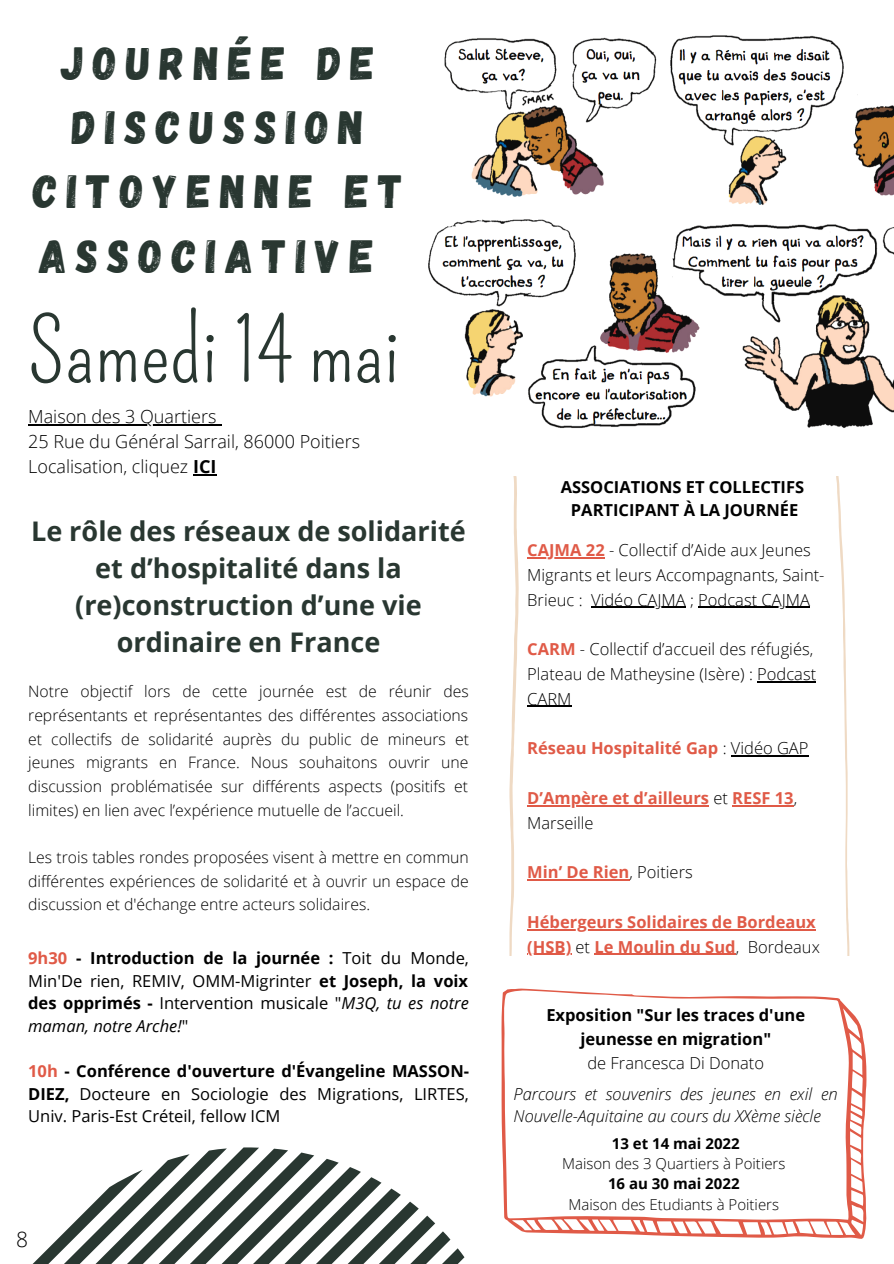
<style>
.page{position:relative;width:894px;height:1264px;background:#fff}
.page>*{position:absolute;margin:0;border:0;box-sizing:border-box;transform-origin:0 0}
.t1{font:87px "Pompiere";color:#293731}
.t2{font:46.5px/64.2px "Gagalin";letter-spacing:.195em;color:#293731;text-align:center}
.t3{font:700 27px/37.2px "Open Sans";color:#293731;text-align:center}
.t4{font:300 21px "Open Sans";color:#000}
.t5{font:300 18px "Open Sans";color:#000}
.t6{font:16.5px/22.5px "Open Sans";color:#000;text-align:justify}
.t7{font:300 16.5px/24.8px "Open Sans";color:#000}
.t8{font:700 16.5px/24.8px "Open Sans";color:#e05a47}
.t9{font:700 16.5px/23.7px "Open Sans";color:#000;text-align:center}
.t10{font:italic 300 16.5px/22.5px "Open Sans";color:#000}
.t11{font:300 15.75px/23.7px "Open Sans";color:#000;text-align:justify}
.t12{font:300 15px "Open Sans";color:#000}
.t13{font:700 15px "Open Sans";color:#000}
.s1{font-weight:700}
.s2{font-weight:700;color:#e05a47}
.s3{font-style:italic}
.s4{font-weight:300;color:#000}
</style>
<div class="page">
<img style="left:428px;top:35px;width:465px;height:393px">
<svg style="left:33px;top:1147px;width:432px;height:116px"></svg>
<svg style="left:509px;top:477px;width:341px;height:478px"></svg>
<hr style="left:527px;top:557px;width:77px;height:1px;background:#e05a47">
<hr style="left:591px;top:606px;width:94px;height:2px;background:#000">
<hr style="left:698px;top:606px;width:111px;height:2px;background:#000">
<hr style="left:757px;top:681px;width:59px;height:1px;background:#000">
<hr style="left:527px;top:706px;width:44px;height:1px;background:#000">
<hr style="left:730px;top:755px;width:78px;height:1px;background:#000">
<hr style="left:527px;top:805px;width:182px;height:1px;background:#e05a47">
<hr style="left:732px;top:805px;width:61px;height:1px;background:#e05a47">
<hr style="left:527px;top:879px;width:102px;height:1px;background:#e05a47">
<hr style="left:527px;top:928px;width:288px;height:2px;background:#e05a47">
<hr style="left:527px;top:953px;width:44px;height:1px;background:#e05a47">
<hr style="left:594px;top:953px;width:141px;height:1px;background:#e05a47">
<hr style="left:28px;top:424px;width:189px;height:2px;background:#000">
<svg style="left:193px;top:474px;width:23px;height:1px"></svg>
<svg style="left:501px;top:988px;width:365px;height:251px"></svg>
<p class="t2" style="left:33px;top:29px;width:371px">JOURNÉE DE<br>DISCUSSION<br>CITOYENNE ET<br>ASSOCIATIVE</p>
<p class="t1" style="left:28px;top:300px;width:373px">Samedi 14 mai</p>
<p class="t5" style="left:28px;top:404px;width:190px">Maison des 3 Quartiers</p>
<p class="t5" style="left:28px;top:429px;width:333px">25 Rue du Général Sarrail, 86000 Poitiers</p>
<p class="t5" style="left:28px;top:454px;width:190px">Localisation, cliquez <span class="s1">ICI</span></p>
<p class="t3" style="left:31px;top:512px;width:436px">Le rôle des réseaux de solidarité et d’hospitalité dans la (re)construction d’une vie ordinaire en France</p>
<p class="t11" style="left:28px;top:679px;width:442px">Notre objectif lors de cette journée est de réunir des représentants et représentantes des différentes associations et collectifs de solidarité auprès du public de mineurs et jeunes migrants en France. Nous souhaitons ouvrir une discussion problématisée sur différents aspects (positifs et limites) en lien avec l’expérience mutuelle de l’accueil.</p>
<p class="t11" style="left:28px;top:844px;width:442px">Les trois tables rondes proposées visent à mettre en commun différentes expériences de solidarité et à ouvrir un espace de discussion et d'échange entre acteurs solidaires.</p>
<p class="t6" style="left:28px;top:946px;width:442px"><span class="s2">9h30</span> <span class="s1">- Introduction de la journée :</span> Toit du Monde, Min'De rien, REMIV, OMM-Migrinter <span class="s1">et Joseph, la voix des opprimés -</span> Intervention musicale "<span class="s3">M3Q, tu es notre maman, notre Arche!</span>"</p>
<p class="t6" style="left:28px;top:1059px;width:442px"><span class="s2">10h</span> <span class="s1">- Conférence d'ouverture d'Évangeline MASSON-DIEZ,</span> Docteure en Sociologie des Migrations, LIRTES, Univ. Paris-Est Créteil, fellow ICM</p>
<p class="t4" style="left:16px;top:1224px;width:13px">8</p>
<p class="t9" style="left:560px;top:475px;width:245px">ASSOCIATIONS ET COLLECTIFS</p>
<p class="t9" style="left:570px;top:497px;width:229px">PARTICIPANT À LA JOURNÉE</p>
<p class="t7" style="left:527px;top:537px;width:299px"><span class="s2">CAJMA 22</span> - Collectif d’Aide aux Jeunes<br>Migrants et leurs Accompagnants, Saint-<br>Brieuc : Vidéo CAJMA ; Podcast CAJMA</p>
<p class="t7" style="left:527px;top:636px;width:290px"><span class="s2">CARM</span> - Collectif d’accueil des réfugiés,<br>Plateau de Matheysine (Isère) : Podcast<br>CARM</p>
<p class="t8" style="left:527px;top:735px;width:283px">Réseau Hospitalité Gap <span class="s4">: Vidéo GAP</span></p>
<p class="t8" style="left:527px;top:785px;width:271px">D’Ampère et d’ailleurs <span class="s4">et</span> RESF 13<span class="s4">,<br>Marseille</span></p>
<p class="t8" style="left:527px;top:859px;width:167px">Min’ De Rien<span class="s4">, Poitiers</span></p>
<p class="t8" style="left:527px;top:909px;width:294px">Hébergeurs Solidaires de Bordeaux (HSB) <span class="s4">et</span> Le Moulin du Sud<span class="s4">, Bordeaux</span></p>
<p class="t9" style="left:546px;top:1003px;width:260px">Exposition "Sur les traces d'une jeunesse en migration"</p>
<p class="t7" style="left:587px;top:1049px;width:178px">de Francesca Di Donato</p>
<p class="t10" style="left:513px;top:1081px;width:325px">Parcours et souvenirs des jeunes en exil en<br>Nouvelle-Aquitaine au cours du XXème siècle</p>
<p class="t13" style="left:611px;top:1132px;width:129px">13 et 14 mai 2022</p>
<p class="t12" style="left:562px;top:1153px;width:225px">Maison des 3 Quartiers à Poitiers</p>
<p class="t13" style="left:608px;top:1173px;width:133px">16 au 30 mai 2022</p>
<p class="t12" style="left:568px;top:1193px;width:212px">Maison des Etudiants à Poitiers</p>
</div>
